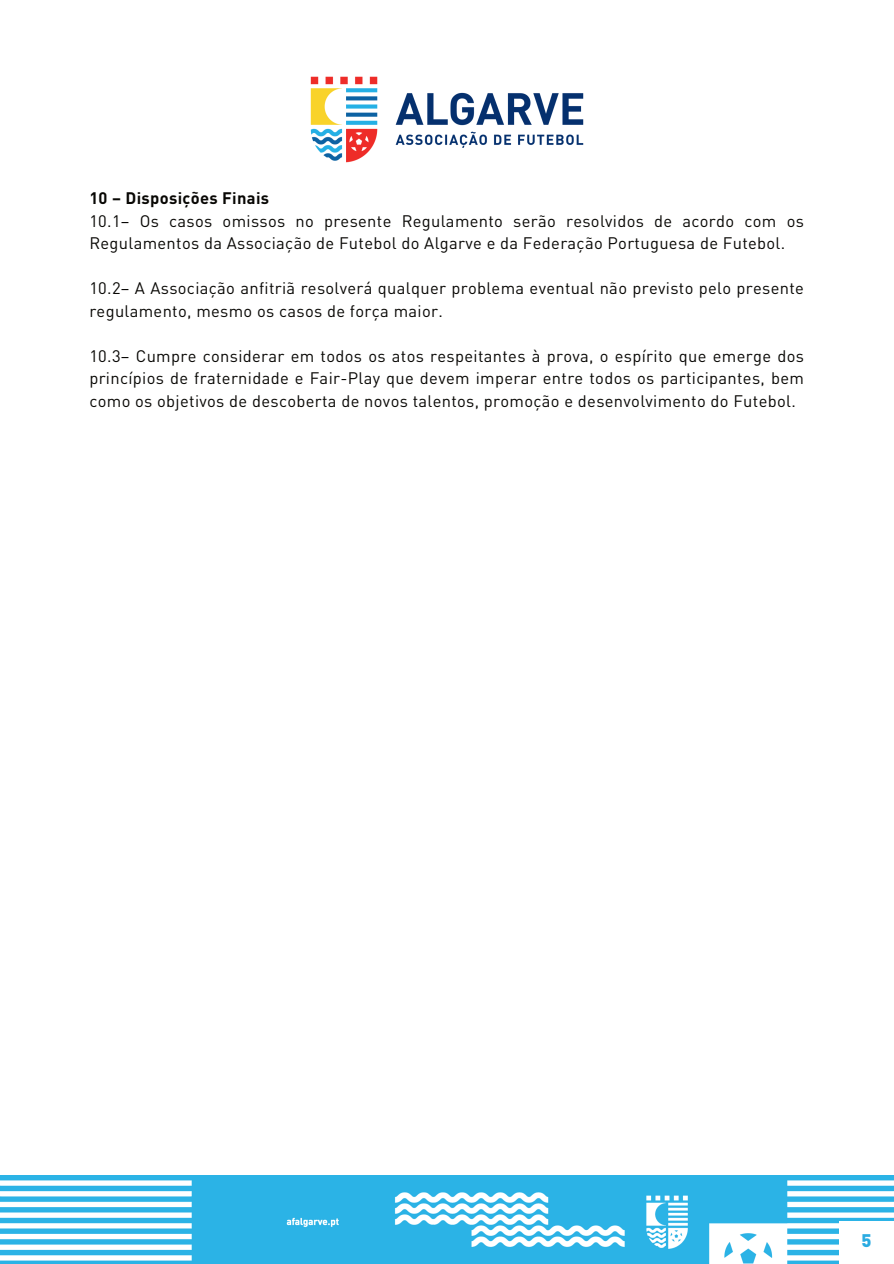
<style>
.page{position:relative;width:894px;height:1264px;background:#fff}
.page>*{position:absolute;margin:0;border:0;box-sizing:border-box;transform-origin:0 0}
.t1{font:900 18px "DIN Pro";color:#2aabe1}
.t2{font:16.5px/22.5px "DIN Pro";letter-spacing:.02em;color:#080704}
.t3{font:700 16.5px "DIN Pro";letter-spacing:.02em;color:#080704}
</style>
<div class="page">
<img style="left:310px;top:76px;width:274px;height:87px">
<img style="left:0;top:1175px;width:893px;height:88px">
<div style="left:839px;top:1220px;width:54px;height:43px;background:#fff"></div>
<p class="t3" style="left:89px;top:184px;width:181px">10 – Disposições Finais</p>
<p class="t2" style="left:89px;top:208px;width:715px">10.1– Os casos omissos no presente Regulamento serão resolvidos de acordo com os<br>Regulamentos da Associação de Futebol do Algarve e da Federação Portuguesa de Futebol.</p>
<p class="t2" style="left:89px;top:275px;width:715px">10.2– A Associação anfitriã resolverá qualquer problema eventual não previsto pelo presente regulamento, mesmo os casos de força maior.</p>
<p class="t2" style="left:89px;top:343px;width:715px;text-align:justify">10.3– Cumpre considerar em todos os atos respeitantes à prova, o espírito que emerge dos princípios de fraternidade e Fair-Play que devem imperar entre todos os participantes, bem como os objetivos de descoberta de novos talentos, promoção e desenvolvimento do Futebol.</p>
<p class="t1" style="left:861px;top:1224px;width:12px">5</p>
</div>
